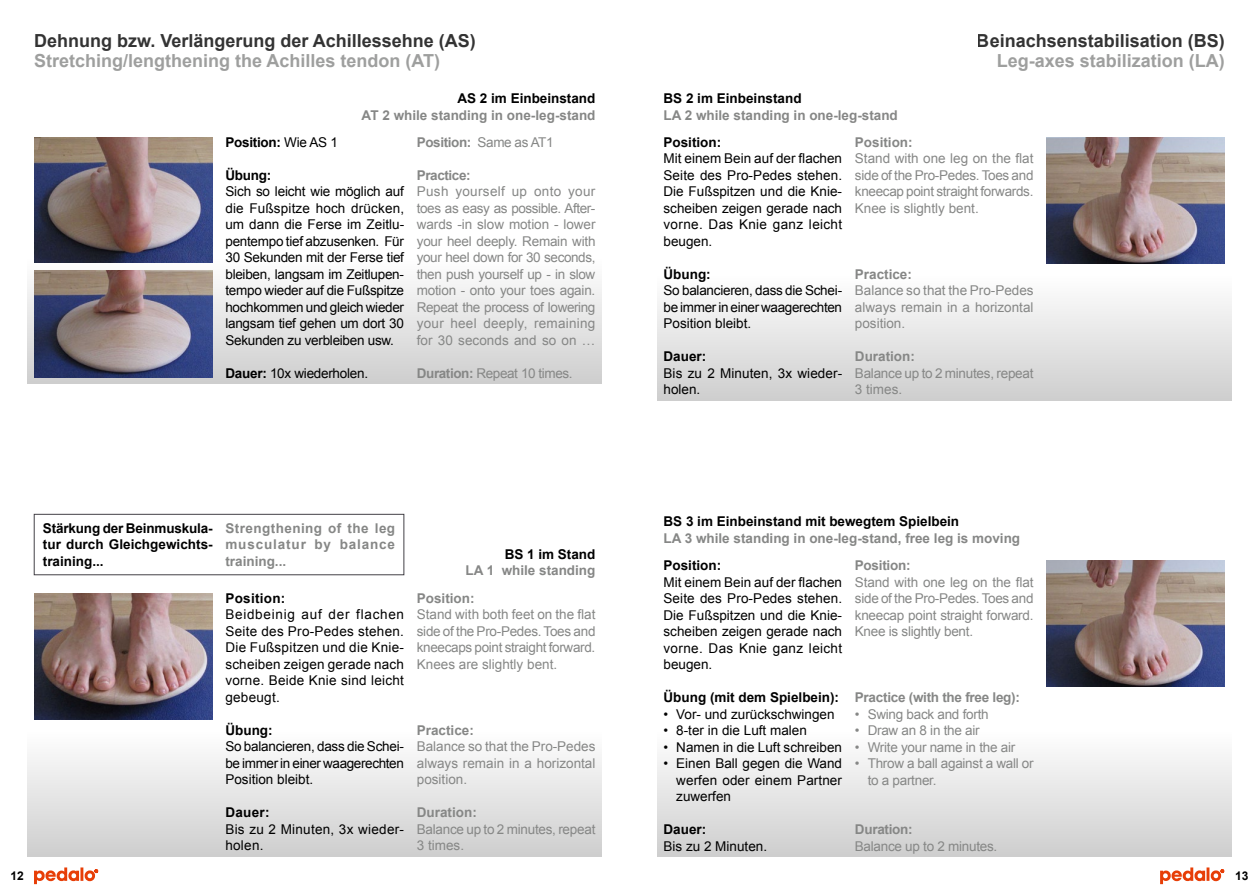
<style>
.page{position:relative;width:1259px;height:893px;background:#fff}
.page>*{position:absolute;margin:0;border:0;box-sizing:border-box;transform-origin:0 0}
.t1{font:700 18px "Arial";color:#000}
.t2{font:700 18px "Arial";color:#868786}
.t3{font:13.5px/16.5px "Arial";color:#000;text-align:justify}
.t4{font:13.5px/16.5px "Arial";letter-spacing:-.02em;color:#868786;text-align:justify}
.t5{font:700 13.5px/16.5px "Arial";color:#868786;text-align:justify}
.t6{font:700 13.5px/16.5px "Arial";color:#000;text-align:justify}
.t7{font:700 13.5px "Arial";letter-spacing:-.02em;color:#868786}
.t8{font:13.5px/16.5px "Arial";letter-spacing:.02em;color:#000}
.t9{font:700 13.5px "Arial";letter-spacing:-.03em;color:#868786}
.t10{font:13.5px "Arial";letter-spacing:-.02em;color:#000}
.t11{font:700 13.5px "Arial";letter-spacing:-.02em;color:#000}
.t12{font:700 13.5px "Arial";letter-spacing:.02em;color:#000}
.t13{font:700 12px "Arial";color:#000}
.s1{font-weight:400}
.s2{font-weight:700}
</style>
<div class="page">
<div style="left:657px;top:273px;width:574px;height:128px;background:linear-gradient(to bottom,#fff,#cecece)"></div>
<div style="left:657px;top:729px;width:574px;height:128px;background:linear-gradient(to bottom,#fff,#cecece)"></div>
<div style="left:28px;top:729px;width:574px;height:128px;background:linear-gradient(to bottom,#fff,#cecece)"></div>
<div style="left:28px;top:256px;width:574px;height:128px;background:linear-gradient(to bottom,#fafafa,#d0d1d0)"></div>
<svg style="left:34px;top:867px;width:64px;height:17px"></svg>
<svg style="left:1160px;top:867px;width:64px;height:17px"></svg>
<img style="left:34px;top:137px;width:179px;height:125px">
<img style="left:34px;top:593px;width:179px;height:126px">
<div style="left:34px;top:514px;width:370px;height:61px;border:1px solid #434147"></div>
<img style="left:1046px;top:560px;width:179px;height:127px">
<img style="left:1046px;top:137px;width:179px;height:127px">
<img style="left:34px;top:271px;width:179px;height:107px">
<h1 class="t1" style="left:34px;top:29px;width:443px">Dehnung bzw. Verlängerung der Achillessehne (AS)</h1>
<h1 class="t2" style="left:34px;top:48px;width:407px">Stretching/lengthening the Achilles tendon (AT)</h1>
<p class="t6" style="left:457px;top:91px;width:140px">AS 2 im Einbeinstand</p>
<p class="t5" style="left:362px;top:107px;width:235px">AT 2 while standing in one-leg-stand</p>
<p class="t11" style="left:225px;top:133px;width:114px">Position: <span class="s1">Wie AS 1</span></p>
<p class="t6" style="left:225px;top:167px;width:47px">Übung:</p>
<p class="t3" style="left:225px;top:184px;width:180px">Sich so leicht wie möglich auf die Fußspitze hoch drücken, um dann die Ferse im Zeitlu&shy;pentempo tief abzusenken. Für 30 Sekunden mit der Ferse tief bleiben, langsam im Zeitlupen&shy;tempo wieder auf die Fußspitze hochkommen und gleich wieder langsam tief gehen um dort 30<br>Sekunden zu verbleiben usw.</p>
<p class="t10" style="left:225px;top:364px;width:144px"><span class="s2">Dauer:</span> 10x wiederholen.</p>
<p class="t9" style="left:417px;top:133px;width:138px">Position: <span class="s1">Same as AT1</span></p>
<p class="t9" style="left:417px;top:166px;width:55px">Practice:</p>
<p class="t4" style="left:417px;top:184px;width:180px">Push yourself up onto your toes as easy as possible. After&shy;wards -in slow motion - lower your heel deeply. Remain with your heel down for 30 seconds, then push yourself up - in slow motion - onto your toes again.<br>Repeat the process of lowering your heel deeply, remaining for 30 seconds and so on …</p>
<p class="t4" style="left:417px;top:365px;width:157px"><span class="s2">Duration:</span> Repeat 10 times.</p>
<p class="t6" style="left:43px;top:520px;width:171px">Stärkung der Beinmuskula&shy;tur durch Gleichgewichts&shy;training...</p>
<p class="t5" style="left:225px;top:520px;width:171px">Strengthening of the leg musculatur by balance training...</p>
<p class="t12" style="left:225px;top:589px;width:61px">Position:</p>
<p class="t3" style="left:225px;top:606px;width:180px">Beidbeinig auf der flachen Seite des Pro-Pedes stehen.<br>Die Fußspitzen und die Knie&shy;scheiben zeigen gerade nach vorne. Beide Knie sind leicht gebeugt.</p>
<p class="t6" style="left:225px;top:722px;width:49px">Übung:</p>
<p class="t3" style="left:225px;top:738px;width:180px">So balancieren, dass die Schei&shy;be immer in einer waagerechten Position bleibt.</p>
<p class="t6" style="left:225px;top:805px;width:46px">Dauer:</p>
<p class="t8" style="left:225px;top:821px;width:180px">Bis zu 2 Minuten, 3x wieder&shy;holen.</p>
<p class="t6" style="left:505px;top:547px;width:92px">BS 1 im Stand</p>
<p class="t5" style="left:465px;top:563px;width:132px">LA 1 while standing</p>
<p class="t5" style="left:417px;top:590px;width:59px">Position:</p>
<p class="t4" style="left:417px;top:606px;width:180px">Stand with both feet on the flat side of the Pro-Pedes. Toes and kneecaps point straight forward.<br>Knees are slightly bent.</p>
<p class="t5" style="left:417px;top:722px;width:59px">Practice:</p>
<p class="t4" style="left:417px;top:738px;width:180px">Balance so that the Pro-Pedes always remain in a horizontal position.</p>
<p class="t5" style="left:417px;top:805px;width:61px">Duration:</p>
<p class="t4" style="left:417px;top:821px;width:180px">Balance up to 2 minutes, repeat<br>3 times.</p>
<p class="t6" style="left:663px;top:91px;width:140px">BS 2 im Einbeinstand</p>
<p class="t5" style="left:663px;top:107px;width:236px">LA 2 while standing in one-leg-stand</p>
<h1 class="t1" style="left:977px;top:29px;width:250px">Beinachsenstabilisation (BS)</h1>
<h1 class="t2" style="left:997px;top:48px;width:230px">Leg-axes stabilization (LA)</h1>
<p class="t6" style="left:663px;top:134px;width:59px">Position:</p>
<p class="t3" style="left:663px;top:151px;width:180px">Mit einem Bein auf der flachen Seite des Pro-Pedes stehen.<br>Die Fußspitzen und die Knie&shy;scheiben zeigen gerade nach vorne. Das Knie ganz leicht beugen.</p>
<p class="t6" style="left:663px;top:266px;width:49px">Übung:</p>
<p class="t3" style="left:663px;top:283px;width:180px">So balancieren, dass die Schei&shy;be immer in einer waagerechten Position bleibt.</p>
<p class="t6" style="left:663px;top:349px;width:44px">Dauer:</p>
<p class="t3" style="left:663px;top:365px;width:180px">Bis zu 2 Minuten, 3x wieder&shy;holen.</p>
<p class="t5" style="left:855px;top:134px;width:59px">Position:</p>
<p class="t4" style="left:855px;top:151px;width:180px">Stand with one leg on the flat side of the Pro-Pedes. Toes and kneecap point straight forwards.<br>Knee is slightly bent.</p>
<p class="t5" style="left:855px;top:266px;width:59px">Practice:</p>
<p class="t4" style="left:855px;top:283px;width:180px">Balance so that the Pro-Pedes always remain in a horizontal position.</p>
<p class="t5" style="left:855px;top:349px;width:61px">Duration:</p>
<p class="t4" style="left:855px;top:365px;width:180px">Balance up to 2 minutes, repeat<br>3 times.</p>
<p class="t6" style="left:663px;top:514px;width:297px">BS 3 im Einbeinstand mit bewegtem Spielbein</p>
<p class="t5" style="left:663px;top:530px;width:358px">LA 3 while standing in one-leg-stand, free leg is moving</p>
<p class="t6" style="left:663px;top:557px;width:59px">Position:</p>
<p class="t3" style="left:663px;top:574px;width:180px">Mit einem Bein auf der flachen Seite des Pro-Pedes stehen.<br>Die Fußspitzen und die Knie&shy;scheiben zeigen gerade nach vorne. Das Knie ganz leicht beugen.</p>
<p class="t6" style="left:663px;top:689px;width:177px">Übung (mit dem Spielbein):</p>
<p class="t3" style="left:663px;top:706px;width:173px">• Vor- und zurückschwingen</p>
<p class="t3" style="left:663px;top:722px;width:145px">• 8-ter in die Luft malen</p>
<p class="t3" style="left:663px;top:739px;width:180px">• Namen in die Luft schreiben</p>
<p class="t3" style="left:676px;top:755px;width:167px;text-indent:-13px">• Einen Ball gegen die Wand werfen oder einem Partner zuwerfen</p>
<p class="t6" style="left:663px;top:821px;width:44px">Dauer:</p>
<p class="t3" style="left:663px;top:838px;width:105px">Bis zu 2 Minuten.</p>
<p class="t7" style="left:855px;top:556px;width:57px">Position:</p>
<p class="t4" style="left:855px;top:574px;width:180px">Stand with one leg on the flat side of the Pro-Pedes. Toes and kneecap point straight forward.<br>Knee is slightly bent.</p>
<p class="t7" style="left:855px;top:688px;width:166px">Practice (with the free leg):</p>
<p class="t4" style="left:855px;top:706px;width:135px">• Swing back and forth</p>
<p class="t4" style="left:855px;top:722px;width:126px">• Draw an 8 in the air</p>
<p class="t4" style="left:855px;top:739px;width:162px">• Write your name in the air</p>
<p class="t4" style="left:867px;top:755px;width:167px;text-indent:-13px">• Throw a ball against a wall or to a partner.</p>
<p class="t7" style="left:855px;top:820px;width:59px">Duration:</p>
<p class="t4" style="left:855px;top:838px;width:144px">Balance up to 2 minutes.</p>
<p class="t13" style="left:10px;top:868px;width:15px">12</p>
<p class="t13" style="left:1235px;top:868px;width:15px">13</p>
</div>
